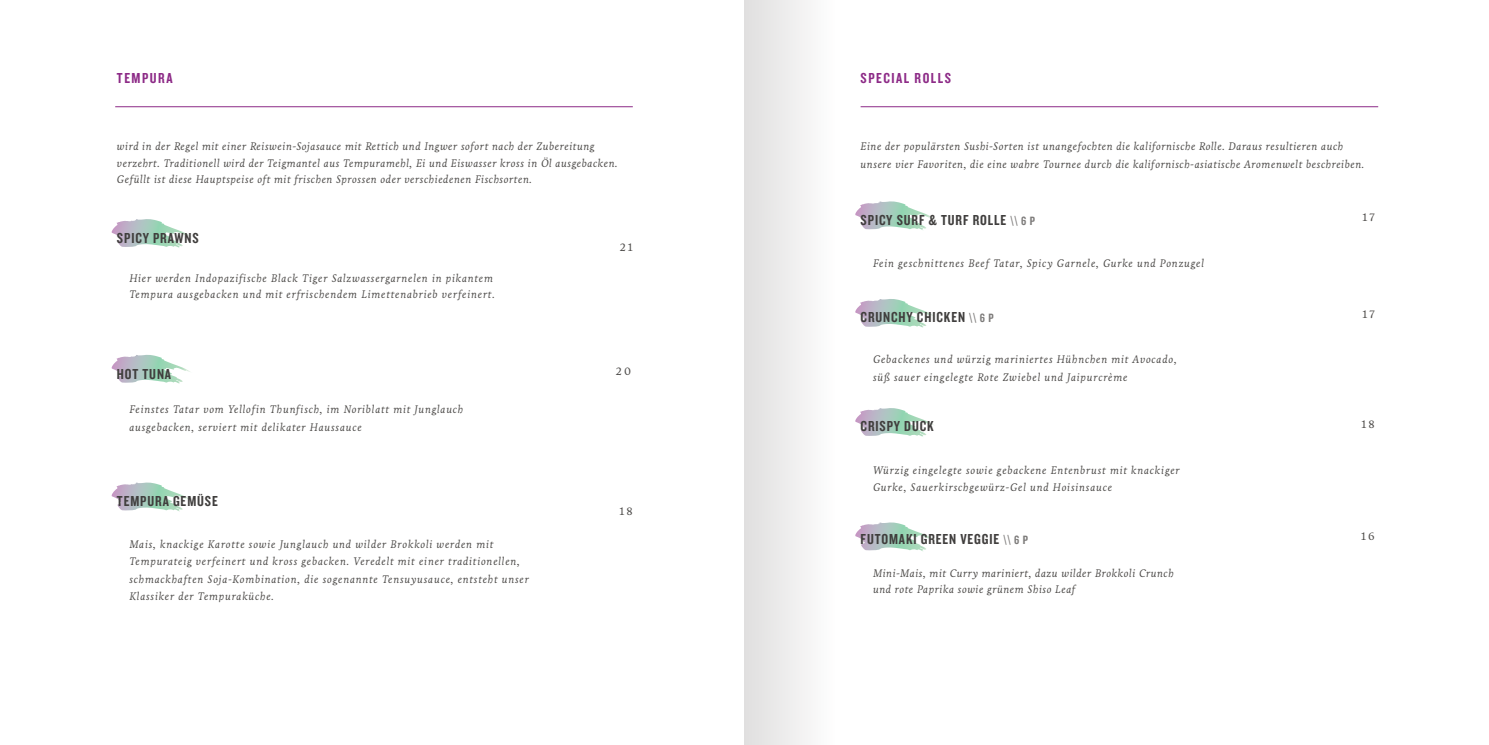
<style>
.page{position:relative;width:1489px;height:745px;background:#fff}
.page>*{position:absolute;margin:0;border:0;box-sizing:border-box;transform-origin:0 0}
.t1{font:15px "Knockout 49 Liteweight";letter-spacing:.06em;color:#403e3d}
.t2{font:15px "Knockout 49 Liteweight";letter-spacing:.1em;color:#8d2b87}
.t3{font:italic 11.25px/17.5px "Livory";letter-spacing:.055em;color:#4c4a48}
.t4{font:11.25px "Livory";letter-spacing:.19em;color:#4c4a48}
.s1{font-size:12.5px;color:#7c7a79}
</style>
<div class="page">
<svg style="left:112px;top:219px;width:78px;height:29px"></svg>
<svg style="left:112px;top:482px;width:78px;height:29px"></svg>
<hr style="left:115px;top:106px;width:517px;height:1px;background:#8d2b87">
<svg style="left:112px;top:354px;width:78px;height:30px"></svg>
<div style="left:744px;top:0;width:90px;height:744px;background:linear-gradient(to right,#e0dfdf,#fdfdfd)"></div>
<svg style="left:855px;top:201px;width:79px;height:29px"></svg>
<svg style="left:855px;top:299px;width:79px;height:29px"></svg>
<svg style="left:855px;top:408px;width:79px;height:29px"></svg>
<hr style="left:860px;top:106px;width:517px;height:1px;background:#8d2b87">
<svg style="left:855px;top:522px;width:79px;height:29px"></svg>
<h1 class="t2" style="left:117px;top:68px;width:57px">TEMPURA</h1>
<p class="t3" style="left:117px;top:138px;width:502px;line-height:16.2px">wird in der Regel mit einer Reiswein-Sojasauce mit Rettich und Ingwer sofort nach der Zubereitung verzehrt. Traditionell wird der Teigmantel aus Tempuramehl, Ei und Eiswasser kross in Öl ausgebacken.<br>Gefüllt ist diese Hauptspeise oft mit frischen Sprossen oder verschiedenen Fischsorten.</p>
<h1 class="t1" style="left:117px;top:228px;width:83px">SPICY PRAWNS</h1>
<p class="t3" style="left:129px;top:269px;width:367px;line-height:16.2px">Hier werden Indopazifische Black Tiger Salzwassergarnelen in pikantem<br>Tempura ausgebacken und mit erfrischendem Limettenabrieb verfeinert.</p>
<p class="t4" style="left:619px;top:240px;width:15px">21</p>
<h1 class="t1" style="left:117px;top:364px;width:56px">HOT TUNA</h1>
<p class="t4" style="left:616px;top:364px;width:17px">20</p>
<p class="t3" style="left:129px;top:400px;width:335px">Feinstes Tatar vom Yellofin Thunfisch, im Noriblatt mit Junglauch ausgebacken, serviert mit delikater Haussauce</p>
<h1 class="t1" style="left:117px;top:491px;width:102px">TEMPURA GEMÜSE</h1>
<p class="t3" style="left:129px;top:535px;width:401px">Mais, knackige Karotte sowie Junglauch und wilder Brokkoli werden mit Tempurateig verfeinert und kross gebacken. Veredelt mit einer traditionellen, schmackhaften Soja-Kombination, die sogenannte Tensuyusauce, entsteht unser Klassiker der Tempuraküche.</p>
<p class="t4" style="left:619px;top:504px;width:15px">18</p>
<h1 class="t2" style="left:860px;top:68px;width:92px">SPECIAL ROLLS</h1>
<p class="t3" style="left:860px;top:138px;width:505px">Eine der populärsten Sushi-Sorten ist unangefochten die kalifornische Rolle. Daraus resultieren auch unsere vier Favoriten, die eine wahre Tournee durch die kalifornisch-asiatische Aromenwelt beschreiben.</p>
<h1 class="t1" style="left:860px;top:210px;width:176px">SPICY SURF &amp; TURF ROLLE <span class="s1">\\ 6 P</span></h1>
<p class="t3" style="left:873px;top:255px;width:333px">Fein geschnittenes Beef Tatar, Spicy Garnele, Gurke und Ponzugel</p>
<p class="t4" style="left:1362px;top:210px;width:14px">17</p>
<h1 class="t1" style="left:860px;top:307px;width:135px">CRUNCHY CHICKEN <span class="s1">\\ 6 P</span></h1>
<p class="t4" style="left:1362px;top:307px;width:14px">17</p>
<p class="t3" style="left:873px;top:350px;width:305px">Gebackenes und würzig mariniertes Hühnchen mit Avocado, süß sauer eingelegte Rote Zwiebel und Jaipurcrème</p>
<h1 class="t1" style="left:860px;top:416px;width:75px">CRISPY DUCK</h1>
<p class="t3" style="left:873px;top:461px;width:308px">Würzig eingelegte sowie gebackene Entenbrust mit knackiger<br>Gurke, Sauerkirschgewürz-Gel und Hoisinsauce</p>
<p class="t4" style="left:1361px;top:416px;width:15px">18</p>
<h1 class="t1" style="left:860px;top:529px;width:169px">FUTOMAKI GREEN VEGGIE <span class="s1">\\ 6 P</span></h1>
<p class="t4" style="left:1360px;top:529px;width:15px">16</p>
<p class="t3" style="left:873px;top:564px;width:302px;line-height:16.2px">Mini-Mais, mit Curry mariniert, dazu wilder Brokkoli Crunch und rote Paprika sowie grünem Shiso Leaf</p>
</div>
